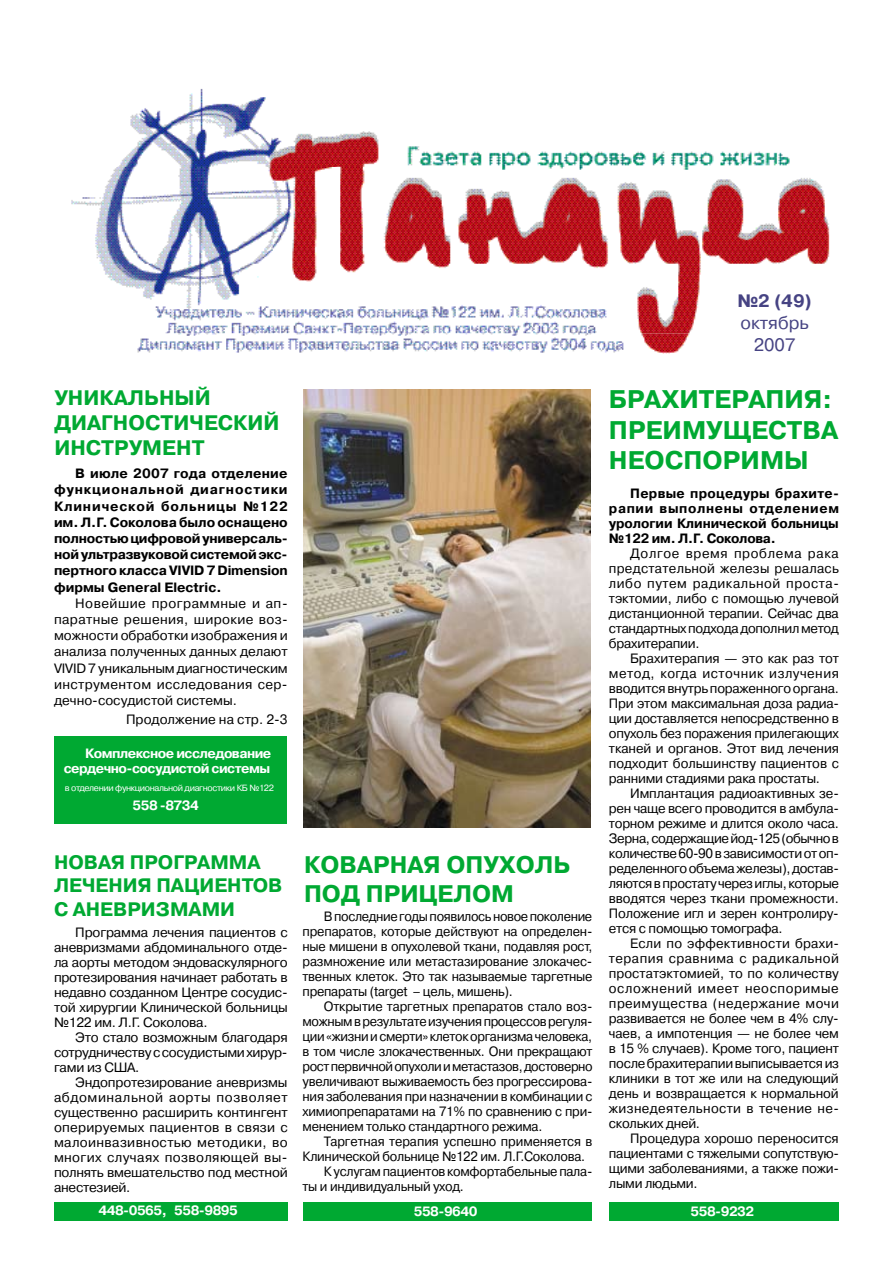
<style>
.page{position:relative;width:893px;height:1263px;background:#fff}
.page>*{position:absolute;margin:0;border:0;box-sizing:border-box;transform-origin:0 0}
.t1{font:700 25.5px/30.6px "Pragmatica C";color:#00a932}
.t2{font:700 24px/28.8px "Pragmatica C";color:#00a932}
.t3{font:700 21px/25.2px "Pragmatica C";color:#00a932}
.t4{font:700 19.5px/23.4px "Pragmatica C";color:#00a932}
.t5{font:18px/21.6px "Pragmatica C";color:#464383;text-align:center}
.t6{font:700 18px "Pragmatica C";color:#464383}
.t7{font:13.5px/15px "Pragmatica C";letter-spacing:-.02em;color:#000;text-align:justify}
.t8{font:13.5px/15px "Pragmatica C";letter-spacing:-.02em;color:#000;text-align:justify;scale:.95 1}
.t9{font:700 13.5px/16.2px "Pragmatica C";letter-spacing:-.005em;color:#000;text-align:justify}
.t10{font:700 13.5px/15px "Pragmatica C";letter-spacing:-.04em;color:#fff;text-align:right}
.t11{font:13.5px "Pragmatica C";color:#000}
.t12{font:9px "Pragmatica C";letter-spacing:-.04em;color:#fff}
</style>
<div class="page">
<img style="left:71px;top:88px;width:759px;height:245px">
<img style="left:137px;top:333px;width:553px;height:21px">
<div style="left:55px;top:736px;width:232px;height:88px;background:#00a932"></div>
<img style="left:303px;top:389px;width:287px;height:438px">
<div style="left:303px;top:1203px;width:289px;height:18px;background:#00a932"></div>
<div style="left:609px;top:1202px;width:229px;height:18px;background:#00a932"></div>
<div style="left:54px;top:1202px;width:234px;height:18px;background:#00a932"></div>
<h3 class="t3" style="left:54px;top:385px;width:158px">УНИКАЛЬНЫЙ<br>ДИАГНОСТИЧ</h3>
<h3 class="t3" style="left:204px;top:410px;width:77px">ЕСКИЙ</h3>
<h3 class="t3" style="left:54px;top:435px;width:63px">ИНСТРУМ</h3>
<h3 class="t3" style="left:162px;top:435px;width:43px">ЕНТ</h3>
<p class="t9" style="left:54px;top:466px;width:235px;text-indent:21px">В июле 2007 года отделение функциональной диагностики Клинической больницы №122 им. Л.Г. Соколова было оснащено полностью цифровой универсаль&shy;ной ультразвуковой системой экс&shy;пертного класса VIVID 7 Dimension фирмы Gеnеrаl Еlесtric.</p>
<p class="t7" style="left:54px;top:595px;width:235px;line-height:16.2px;text-indent:21px">Новейшие программные и ап&shy;паратные решения, широкие воз&shy;можности обработки изображения и анализа полученных данных делают VIVID 7 уникальным диагностическим инструментом исследования сер&shy;дечно-сосудистой системы.</p>
<p class="t11" style="left:126px;top:712px;width:163px">Продолжение на стр. 2-3</p>
<p class="t10" style="left:64px;top:746px;width:209px">Комплексное исследование сердечно-сосудистой системы</p>
<p class="t12" style="left:65px;top:783px;width:211px">в отделении функциональной диагностики КБ №122</p>
<p class="t10" style="left:133px;top:798px;width:68px">558 -8734</p>
<h3 class="t4" style="left:54px;top:850px;width:214px">НОВАЯ программа лечен ия пациентов с анев</h3>
<h3 class="t4" style="left:127px;top:897px;width:109px">ризмами</h3>
<p class="t7" style="left:54px;top:924px;width:235px;text-indent:21px">Программа лечения пациентов с аневризмами абдоминального отде&shy;ла аорты методом эндоваскулярного протезирования начинает работать в недавно созданном Центре сосудис&shy;той хирургии Клинической больницы №122 им. Л.Г. Соколова.</p>
<p class="t7" style="left:54px;top:1029px;width:235px;text-indent:21px">Это стало возможным благодаря сотрудничеству с сосудистыми хирур&shy;гами из США.</p>
<p class="t7" style="left:54px;top:1074px;width:235px;text-indent:21px">Эндопротезирование аневризмы абдоминальной аорты позволяет существенно расширить контингент оперируемых пациентов в связи с малоинвазивностью методики, во многих случаях позволяющей вы&shy;полнять вмешательство под местной анестезией.</p>
<h2 class="t2" style="left:304px;top:850px;width:231px">КОВАРНАЯ о пухоль<br>ПОД ПРИЦ</h2>
<h2 class="t2" style="left:438px;top:879px;width:74px">ЕЛОМ</h2>
<p class="t8" style="left:303px;top:909px;width:307px;text-indent:21px">В последние годы появилось новое поколение препаратов, которые действуют на определен&shy;ные мишени в опухолевой ткани, подавляя рост, размножение или метастазирование злокачес&shy;твенных клеток. Это так называемые таргетные препараты (target – цель, мишень).</p>
<p class="t8" style="left:303px;top:999px;width:307px;text-indent:21px">Открытие таргетных препаратов стало воз&shy;можным в результате изучения процессов регуля&shy;ции «жизни и смерти» клеток организма человека, в том числе злокачественных. Они прекращают рост первичной опухоли и метастазов, достоверно увеличивают выживаемость без прогрессирова&shy;ния заболевания при назначении в комбинации с химиопрепаратами на 71% по сравнению с при&shy;менением только стандартного режима.</p>
<p class="t8" style="left:324px;top:1134px;width:284px">Таргетная терапия успешно применяется в</p>
<p class="t8" style="left:303px;top:1149px;width:299px">Клинической больнице №122 им. Л.Г.Соколова.</p>
<p class="t8" style="left:324px;top:1164px;width:284px">К услугам пациентов комфортабельные пала-</p>
<p class="t8" style="left:303px;top:1179px;width:171px">ты и индивидуальный уход.</p>
<h3 class="t6" style="left:737px;top:291px;width:76px">№2 (49)</h3>
<h3 class="t5" style="left:740px;top:312px;width:70px">октябрь<br>2007</h3>
<h1 class="t1" style="left:609px;top:384px;width:225px">Брахитерапия: преимущества неос</h1>
<h1 class="t1" style="left:683px;top:445px;width:127px">поримы</h1>
<p class="t9" style="left:609px;top:486px;width:232px;line-height:15px;text-indent:21px">Первые процедуры брахите&shy;рапии выполнены отделением урологии Клинической больницы №122 им. Л.Г. Соколова.</p>
<p class="t7" style="left:609px;top:546px;width:232px;text-indent:21px">Долгое время проблема рака предстательной железы решалась либо путем радикальной проста&shy;тэктомии, либо с помощью лучевой дистанционной терапии. Сейчас два стандартных подхода дополнил метод брахитерапии.</p>
<p class="t7" style="left:609px;top:651px;width:232px;text-indent:21px">Брахитерапия — это как раз тот метод, когда источник излучения вводится внутрь пораженного органа.<br>При этом максимальная доза радиа&shy;ции доставляется непосредственно в опухоль без поражения прилегающих тканей и органов. Этот вид лечения подходит большинству пациентов с ранними стадиями рака простаты.</p>
<p class="t7" style="left:609px;top:786px;width:232px;text-indent:21px">Имплантация радиоактивных зе&shy;рен чаще всего проводится в амбула&shy;торном режиме и длится около часа.<br>Зерна, содержащие йод-125 (обычно в количестве 60-90 в зависимости от оп&shy;ределенного объема железы), достав&shy;ляются в простату через иглы, которые вводятся через ткани промежности.<br>Положение игл и зерен контролиру&shy;ется с помощью томографа.</p>
<p class="t7" style="left:609px;top:936px;width:232px;text-indent:21px">Если по эффективности брахи&shy;терапия сравнима с радикальной простатэктомией, то по количеству осложнений имеет неоспоримые преимущества (недержание мочи развивается не более чем в 4% слу&shy;чаев, а импотенция — не более чем в 15 % случаев). Кроме того, пациент после брахитерапии выписывается из клиники в тот же или на следующий день и возвращается к нормальной жизнедеятельности в течение не&shy;скольких дней.</p>
<p class="t7" style="left:609px;top:1131px;width:232px;text-indent:21px">Процедура хорошо переносится пациентами с тяжелыми сопутствую&shy;щими заболеваниями, а также пожи&shy;лыми людьми.</p>
<p class="t10" style="left:99px;top:1203px;width:141px">448-0565, 558-9895</p>
<p class="t10" style="left:414px;top:1204px;width:65px">558-9640</p>
<p class="t10" style="left:691px;top:1203px;width:65px">558-9232</p>
</div>
